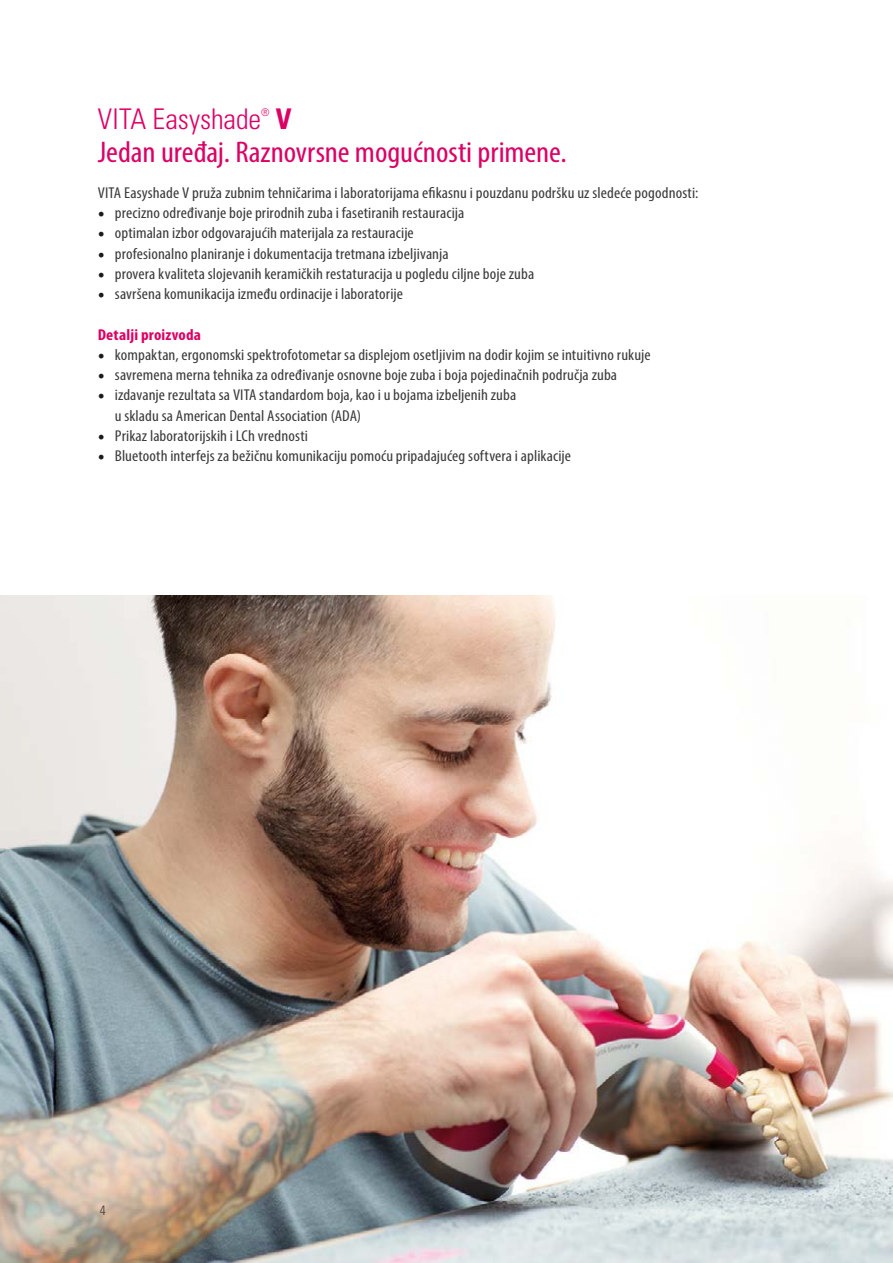
<style>
.page{position:relative;width:893px;height:1263px;background:#fff}
.page>*{position:absolute;margin:0;border:0;box-sizing:border-box;transform-origin:0 0}
.t1{font:condensed 30px "Myriad Pro";color:#dd0064;scale:1.08 1}
.t2{font:300 condensed 28.5px "Univers";letter-spacing:-.005em;color:#dd0064}
.t3{font:700 condensed 28.5px "Univers";color:#dd0064}
.t4{font:condensed 15.75px/20.2px "Myriad Pro";letter-spacing:.005em;color:#3b3b3a;scale:1.08 1}
.t5{font:700 condensed 15.75px "Myriad Pro";letter-spacing:.01em;color:#dd0064;scale:1.08 1}
.t6{font:300 condensed 13.5px "Univers";color:#3b3b3a}
.t7{font:300 condensed 10.5px "Univers";color:#dd0064}
.s1{font-family:"Minion Pro";font-stretch:normal;font-size:18px;color:#1a1a1a}
</style>
<div class="page">
<img style="left:0;top:595px;width:893px;height:668px">
<h2 class="t2" style="left:98px;top:102px;width:165px">VITA Easyshade</h2>
<p class="t7" style="left:261px;top:106px;width:10px">®</p>
<h2 class="t3" style="left:276px;top:101px;width:17px">V</h2>
<h1 class="t1" style="left:98px;top:134px;width:436px">Jedan uređaj. Raznovrsne mogućnosti primene.</h1>
<p class="t4" style="left:98px;top:182px;width:558px">VITA Easyshade V pruža zubnim tehničarima i laboratorijama efikasnu i pouzdanu podršku uz sledeće pogodnosti:</p>
<p class="t4" style="left:98px;top:203px;width:341px"><span class="s1">•</span> precizno određivanje boje prirodnih zuba i fasetiranih restauracija</p>
<p class="t4" style="left:98px;top:223px;width:294px"><span class="s1">•</span> optimalan izbor odgovarajućih materijala za restauracije</p>
<p class="t4" style="left:98px;top:243px;width:326px"><span class="s1">•</span> profesionalno planiranje i dokumentacija tretmana izbeljivanja</p>
<p class="t4" style="left:98px;top:263px;width:406px"><span class="s1">•</span> provera kvaliteta slojevanih keramičkih restaturacija u pogledu ciljne boje zuba</p>
<p class="t4" style="left:98px;top:284px;width:284px"><span class="s1">•</span> savršena komunikacija između ordinacije i laboratorije</p>
<p class="t5" style="left:98px;top:326px;width:97px">Detalji proizvoda</p>
<p class="t4" style="left:98px;top:344px;width:513px"><span class="s1">•</span> kompaktan, ergonomski spektrofotometar sa displejom osetljivim na dodir kojim se intuitivno rukuje</p>
<p class="t4" style="left:98px;top:365px;width:482px"><span class="s1">•</span> savremena merna tehnika za određivanje osnovne boje zuba i boja pojedinačnih područja zuba</p>
<p class="t4" style="left:115px;top:385px;width:373px;text-indent:-17px"><span class="s1">•</span> izdavanje rezultata sa VITA standardom boja, kao i u bojama izbeljenih zuba u skladu sa American Dental Association (ADA)</p>
<p class="t4" style="left:98px;top:425px;width:196px"><span class="s1">•</span> Prikaz laboratorijskih i LCh vrednosti</p>
<p class="t4" style="left:98px;top:446px;width:440px"><span class="s1">•</span> Bluetooth interfejs za bežičnu komunikaciju pomoću pripadajućeg softvera i aplikacije</p>
<p class="t6" style="left:100px;top:1202px;width:7px">4</p>
</div>
